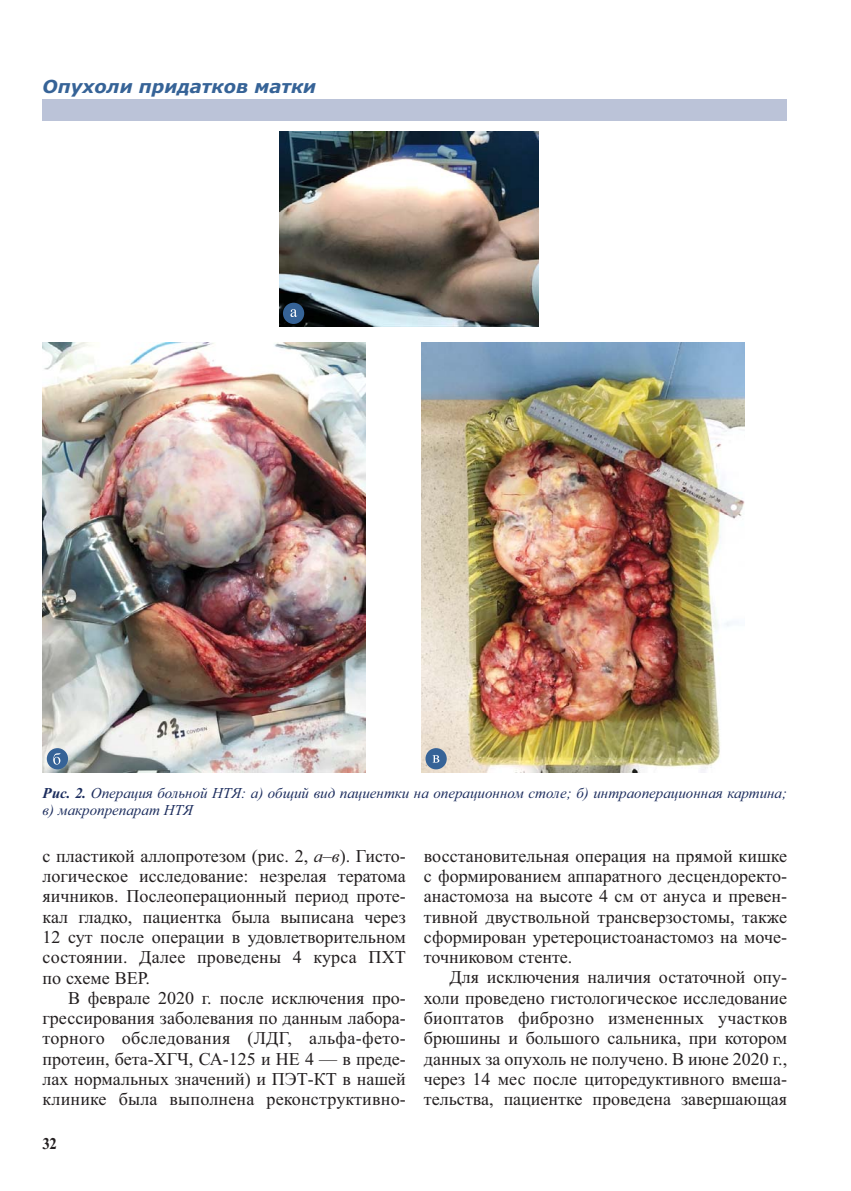
<style>
.page{position:relative;width:851px;height:1191px;background:#fff}
.page>*{position:absolute;margin:0;border:0;box-sizing:border-box;transform-origin:0 0}
.t1{font:18px/20.2px "Times New Roman";color:#231f20;text-align:justify}
.t2{font:italic 700 18px "Verdana";color:#366397}
.t3{font:700 16.5px "Times New Roman";color:#231f20;scale:.9 1}
.t4{font:italic 15px/17.2px "Times New Roman";color:#1b2c5d}
.s1{font-weight:700}
.s2{font-style:italic}
</style>
<div class="page">
<div style="left:43px;top:99px;width:744px;height:21px;background:#bbc3d8"></div>
<img style="left:279px;top:132px;width:260px;height:194px">
<img style="left:43px;top:343px;width:322px;height:430px">
<img style="left:421px;top:343px;width:323px;height:430px">
<div style="left:283px;top:303px;width:21px;height:21px;background:#366397;border-radius:50%"></div>
<svg style="left:290px;top:309px;width:7px;height:8px"></svg>
<div style="left:47px;top:748px;width:21px;height:21px;background:#366397;border-radius:50%"></div>
<svg style="left:53px;top:753px;width:8px;height:11px"></svg>
<div style="left:425px;top:748px;width:21px;height:21px;background:#366397;border-radius:50%"></div>
<svg style="left:432px;top:755px;width:7px;height:7px"></svg>
<p class="t2" style="left:43px;top:80px;width:275px">Опухоли придатков матки</p>
<p class="t4" style="left:43px;top:785px;width:746px"><span class="s1">Рис. 2.</span> Операция больной НТЯ: а) общий вид пациентки на операционном столе; б) интраоперационная картина; в) макропрепарат НТЯ</p>
<p class="t1" style="left:43px;top:847px;width:365px">с пластикой аллопротезом (рис. 2, <span class="s2">а–в</span>). Гисто&shy;ло ги че ское исследование: незрелая тератома яичников. Послеоперационный период проте&shy;кал гладко, пациентка была выписана через 12 сут после операции в удовлетворительном состоянии. Далее проведены 4 курса ПХТ по схеме ВЕР.</p>
<p class="t1" style="left:43px;top:989px;width:365px;text-indent:26px">В феврале 2020 г. после исключения про&shy;грессирования заболевания по данным лабора&shy;торного обследования (ЛДГ, альфа-фето&shy;протеин, бета-ХГЧ, СА-125 и НЕ 4 — в преде&shy;лах нормальных значений) и ПЭТ-КТ в нашей клинике была выполнена рекон струк тив но-</p>
<p class="t3" style="left:43px;top:1137px;width:18px">32</p>
<p class="t1" style="left:424px;top:847px;width:365px">восстановительная операция на прямой кишке с формированием аппаратного десцендоректо&shy;анастомоза на высоте 4 см от ануса и превен&shy;тивной двуствольной трансверзостомы, также сформирован уретероцистоанастомоз на моче&shy;точниковом стенте.</p>
<p class="t1" style="left:424px;top:969px;width:365px;text-indent:26px">Для исключения наличия остаточной опу&shy;холи проведено гистологическое исследование биоптатов фиброзно измененных участков брюшины и большого сальника, при котором данных за опухоль не получено. В июне 2020 г., через 14 мес после циторедуктивного вмеша&shy;тельства, пациентке проведена завершающая</p>
</div>
